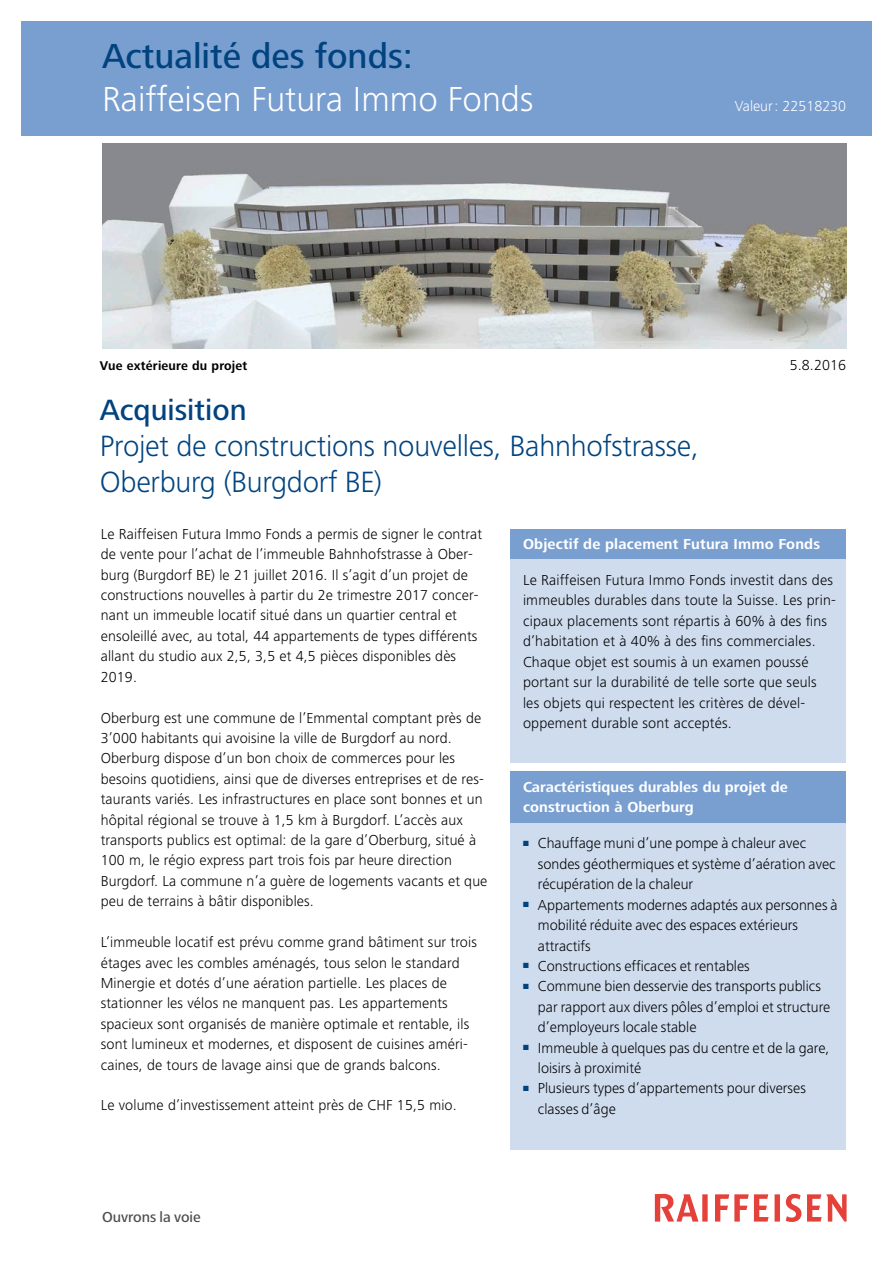
<style>
.page{position:relative;width:893px;height:1263px;background:#fff}
.page>*{position:absolute;margin:0;border:0;box-sizing:border-box;transform-origin:0 0}
.t1{font:300 36px "Frutiger Next LT";color:#fff}
.t2{font:500 36px "Frutiger Next LT";color:#00437f}
.t3{font:300 30.3px/36px "Frutiger Next LT";letter-spacing:-.01em;color:#00437f}
.t4{font:500 30.3px "Frutiger Next LT";color:#00437f}
.t5{font:300 15px/20.4px "Frutiger Next LT";letter-spacing:.01em;color:#000}
.t6{font:700 15px/20.4px "Frutiger Next LT";letter-spacing:.005em;color:#fff}
.t7{font:300 15px "Frutiger Next LT";color:#fff}
.t8{font:500 15px "Frutiger Next LT";color:#4e4d51}
.t9{font:700 13.2px "Frutiger Next LT";letter-spacing:.02em;color:#000}
</style>
<div class="page">
<svg style="left:655px;top:1194px;width:192px;height:28px"></svg>
<div style="left:21px;top:21px;width:851px;height:114px;background:#799ed0"></div>
<img style="left:102px;top:144px;width:745px;height:205px">
<div style="left:510px;top:529px;width:336px;height:30px;background:#799ed0"></div>
<div style="left:510px;top:559px;width:336px;height:204px;background:#cedcee"></div>
<div style="left:510px;top:772px;width:336px;height:51px;background:#799ed0"></div>
<div style="left:510px;top:823px;width:336px;height:326px;background:#cedcee"></div>
<h1 class="t2" style="left:102px;top:36px;width:312px">Actualité des fonds:</h1>
<h1 class="t1" style="left:102px;top:79px;width:433px">Raiffeisen Futura Immo Fonds</h1>
<p class="t9" style="left:100px;top:358px;width:149px">Vue extérieure du projet</p>
<p class="t7" style="left:735px;top:98px;width:113px">Valeur: 22518230</p>
<p class="t5" style="left:790px;top:355px;width:58px">5.8.2016</p>
<h2 class="t4" style="left:100px;top:393px;width:148px">Acquisition</h2>
<h2 class="t3" style="left:100px;top:428px;width:601px">Projet de constructions nouvelles, Bahnhofstrasse,<br>Oberburg (Burgdorf BE)</h2>
<p class="t6" style="left:523px;top:534px;width:299px">Objectif de placement Futura Immo Fonds</p>
<p class="t5" style="left:523px;top:570px;width:314px">Le Raiffeisen Futura Immo Fonds investit dans des immeubles durables dans toute la Suisse. Les prin&shy;cipaux placements sont répartis à 60% à des fins d’habitation et à 40% à des fins commerciales.<br>Chaque objet est soumis à un examen poussé portant sur la durabilité de telle sorte que seuls les objets qui respectent les critères de dével&shy;oppement durable sont acceptés.</p>
<p class="t5" style="left:101px;top:524px;width:383px">Le Raiffeisen Futura Immo Fonds a permis de signer le contrat de vente pour l’achat de l’immeuble Bahnhofstrasse à Ober&shy;burg (Burgdorf BE) le 21 juillet 2016. Il s’agit d’un projet de constructions nouvelles à partir du 2e trimestre 2017 concer&shy;nant un immeuble locatif situé dans un quartier central et ensoleillé avec, au total, 44 appartements de types différents allant du studio aux 2,5, 3,5 et 4,5 pièces disponibles dès 2019.</p>
<p class="t5" style="left:101px;top:707px;width:388px">Oberburg est une commune de l’Emmental comptant près de 3’000 habitants qui avoisine la ville de Burgdorf au nord.<br>Oberburg dispose d’un bon choix de commerces pour les besoins quotidiens, ainsi que de diverses entreprises et de res&shy;taurants variés. Les infrastructures en place sont bonnes et un hôpital régional se trouve à 1,5 km à Burgdorf. L’accès aux transports publics est optimal: de la gare d’Oberburg, situé à 100 m, le régio express part trois fois par heure direction Burgdorf. La commune n’a guère de logements vacants et que peu de terrains à bâtir disponibles.</p>
<p class="t5" style="left:101px;top:932px;width:378px">L’immeuble locatif est prévu comme grand bâtiment sur trois étages avec les combles aménagés, tous selon le standard Minergie et dotés d’une aération partielle. Les places de stationner les vélos ne manquent pas. Les appartements spacieux sont organisés de manière optimale et rentable, ils sont lumineux et modernes, et disposent de cuisines améri&shy;caines, de tours de lavage ainsi que de grands balcons.</p>
<p class="t5" style="left:101px;top:1095px;width:357px">Le volume d’investissement atteint près de CHF 15,5 mio.</p>
<p class="t6" style="left:523px;top:777px;width:266px">Caractéristiques durables du projet de construction à Oberburg</p>
<p class="t5" style="left:538px;top:833px;width:299px;text-indent:-15px"><sup>■</sup> Chauffage muni d’une pompe à chaleur avec sondes géothermiques et système d’aération avec récupération de la chaleur</p>
<p class="t5" style="left:538px;top:894px;width:301px;text-indent:-15px"><sup>■</sup> Appartements modernes adaptés aux personnes à mobilité réduite avec des espaces extérieurs attractifs</p>
<p class="t5" style="left:523px;top:956px;width:228px"><sup>■</sup> Constructions efficaces et rentables</p>
<p class="t5" style="left:538px;top:976px;width:294px;text-indent:-15px"><sup>■</sup> Commune bien desservie des transports publics par rapport aux divers pôles d’emploi et structure d’employeurs locale stable</p>
<p class="t5" style="left:538px;top:1037px;width:293px;text-indent:-15px"><sup>■</sup> Immeuble à quelques pas du centre et de la gare, loisirs à proximité</p>
<p class="t5" style="left:538px;top:1078px;width:270px;text-indent:-15px"><sup>■</sup> Plusieurs types d’appartements pour diverses classes d’âge</p>
<p class="t8" style="left:102px;top:1209px;width:100px">Ouvrons la voie</p>
</div>
